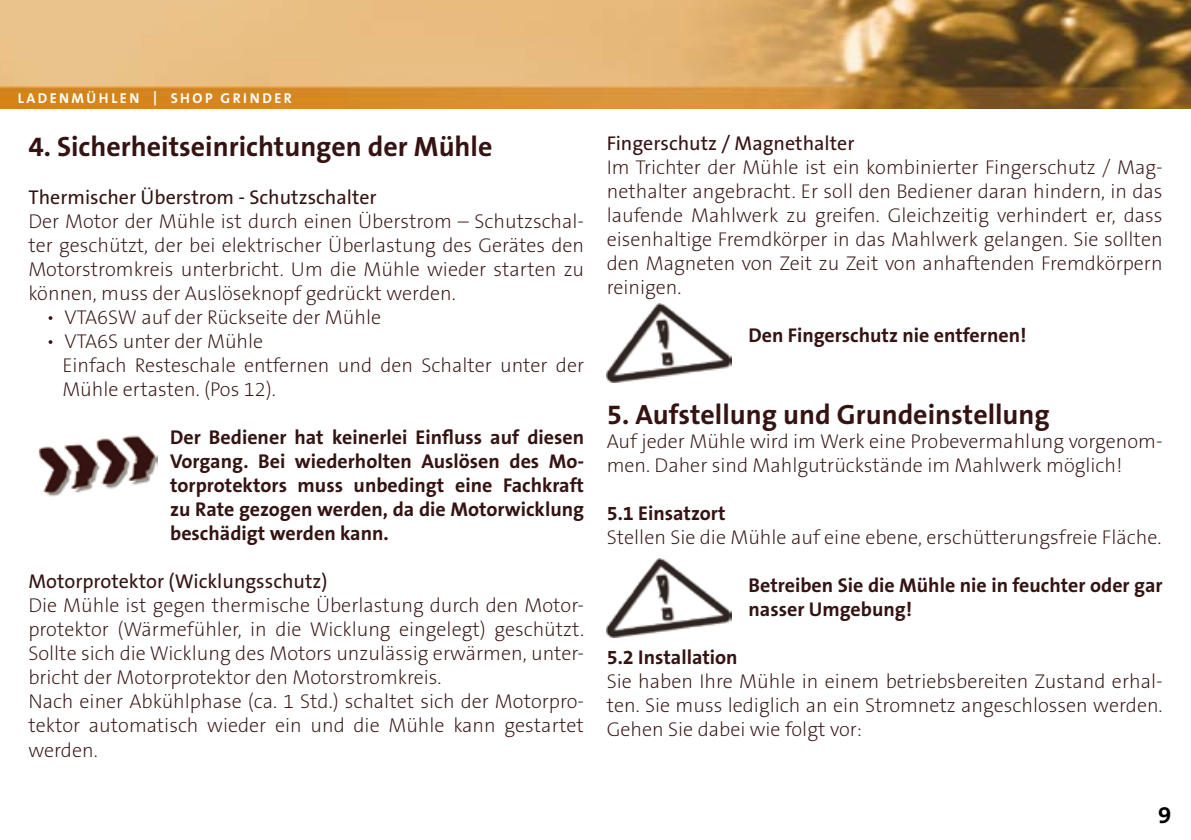
<style>
.page{position:relative;width:1191px;height:840px;background:#fff}
.page>*{position:absolute;margin:0;border:0;box-sizing:border-box;transform-origin:0 0}
.t1{font:700 28px "The Sans B7";color:#341312}
.t2{font:700 24px "The Sans B7";color:#000}
.t3{font:200 20px/24px "The Sans B2";color:#341312;text-align:justify}
.t4{font:700 20px/24px "The Sans B7";color:#341312}
.t5{font:20px "The Sans B5 Plain";color:#341312}
.t6{font:700 14.2px "The Sans B7";letter-spacing:.17em;color:#fff}
</style>
<div class="page">
<img style="left:0;top:0;width:1191px;height:108px">
<img style="left:39px;top:435px;width:118px;height:62px">
<img style="left:607px;top:558px;width:124px;height:79px">
<img style="left:607px;top:303px;width:124px;height:79px">
<p class="t6" style="left:18px;top:91px;width:276px">LADENMÜHLEN | SHOP GRINDER</p>
<h1 class="t1" style="left:28px;top:131px;width:465px">4. Sicherheitseinrichtungen der Mühle</h1>
<p class="t5" style="left:28px;top:187px;width:350px">Thermischer Überstrom - Schutzschalter</p>
<p class="t3" style="left:28px;top:210px;width:557px">Der Motor der Mühle ist durch einen Überstrom – Schutzschal&shy;ter geschützt, der bei elektrischer Überlastung des Gerätes den Motorstromkreis unterbricht. Um die Mühle wieder starten zu können, muss der Auslöseknopf gedrückt werden.</p>
<p class="t3" style="left:46px;top:306px;width:336px">• VTA6SW auf der Rückseite der Mühle</p>
<p class="t3" style="left:62px;top:330px;width:523px;text-align:left;text-indent:-16px">• VTA6S unter der Mühle<br>Einfach Resteschale entfernen und den Schalter unter der<br>Mühle ertasten. (Pos 12).</p>
<p class="t4" style="left:170px;top:426px;width:415px;text-align:justify">Der Bediener hat keinerlei Einfluss auf diesen Vorgang. Bei wiederholten Auslösen des Mo&shy;torprotektors muss unbedingt eine Fachkraft zu Rate gezogen werden, da die Motorwicklung beschädigt werden kann.</p>
<p class="t5" style="left:28px;top:571px;width:301px">Motorprotektor (Wicklungsschutz)</p>
<p class="t3" style="left:28px;top:594px;width:557px;text-align:left">Die Mühle ist gegen thermische Überlastung durch den Motor&shy;protektor (Wärmefühler, in die Wicklung eingelegt) geschützt.<br>Sollte sich die Wicklung des Motors unzulässig erwärmen, unter&shy;bricht der Motorprotektor den Motorstromkreis.<br>Nach einer Abkühlphase (ca. 1 Std.) schaltet sich der Motorpro&shy;tektor automatisch wieder ein und die Mühle kann gestartet werden.</p>
<p class="t5" style="left:607px;top:133px;width:249px">Fingerschutz / Magnethalter</p>
<p class="t3" style="left:607px;top:157px;width:557px">Im Trichter der Mühle ist ein kombinierter Fingerschutz / Mag&shy;nethalter angebracht. Er soll den Bediener daran hindern, in das laufende Mahlwerk zu greifen. Gleichzeitig verhindert er, dass eisenhaltige Fremdkörper in das Mahlwerk gelangen. Sie sollten den Magneten von Zeit zu Zeit von anhaftenden Fremdkörpern reinigen.</p>
<p class="t4" style="left:748px;top:324px;width:279px">Den Fingerschutz nie entfernen!</p>
<h1 class="t1" style="left:607px;top:399px;width:444px">5. Aufstellung und Grundeinstellung</h1>
<p class="t3" style="left:607px;top:430px;width:557px">Auf jeder Mühle wird im Werk eine Probevermahlung vorgenom&shy;men. Daher sind Mahlgutrückstände im Mahlwerk möglich!</p>
<p class="t4" style="left:607px;top:502px;width:121px">5.1 Einsatzort</p>
<p class="t3" style="left:607px;top:526px;width:556px">Stellen Sie die Mühle auf eine ebene, erschütterungsfreie Fläche.</p>
<p class="t4" style="left:748px;top:574px;width:415px">Betreiben Sie die Mühle nie in feuchter oder gar nasser Umgebung!</p>
<p class="t4" style="left:607px;top:646px;width:132px">5.2 Installation</p>
<p class="t3" style="left:607px;top:670px;width:557px">Sie haben Ihre Mühle in einem betriebsbereiten Zustand erhal&shy;ten. Sie muss lediglich an ein Stromnetz angeschlossen werden.<br>Gehen Sie dabei wie folgt vor:</p>
<p class="t2" style="left:1158px;top:802px;width:15px">9</p>
</div>
